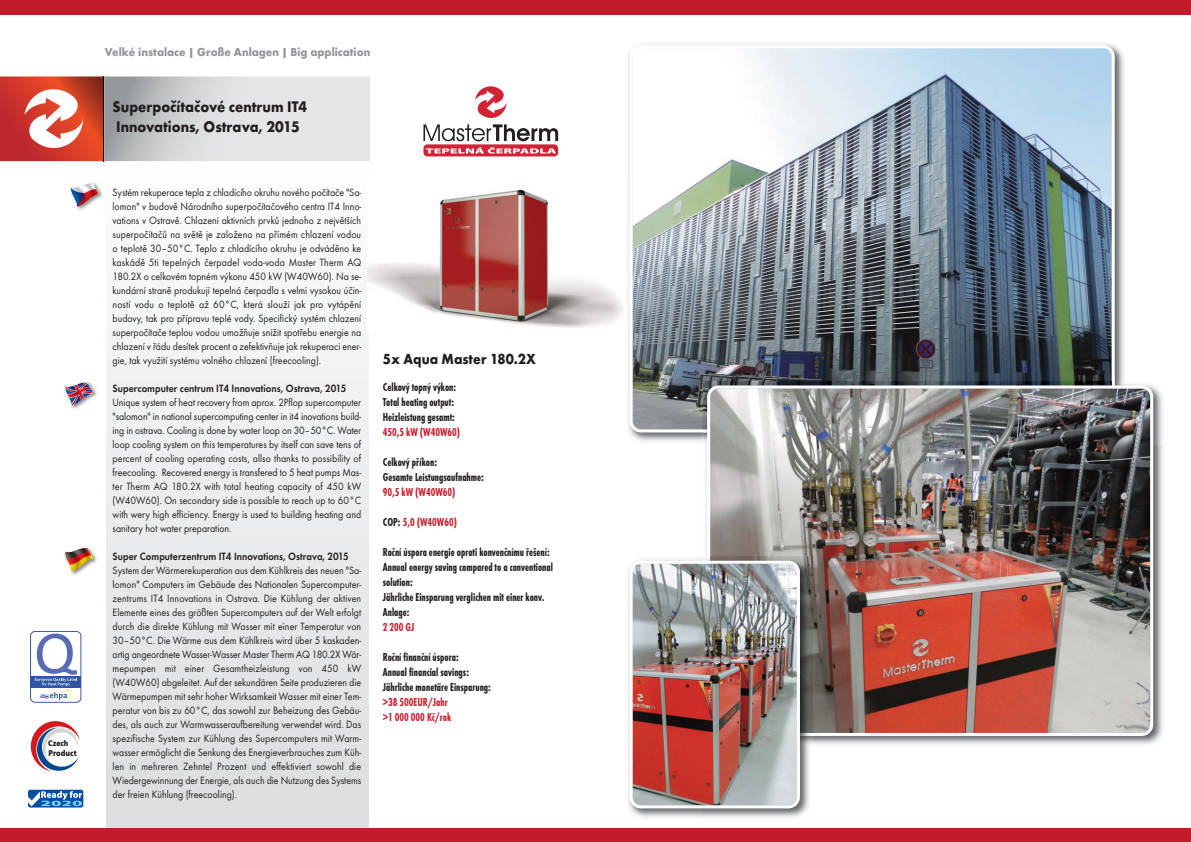
<style>
.page{position:relative;width:1191px;height:842px;background:#fff}
.page>*{position:absolute;margin:0;border:0;box-sizing:border-box;transform-origin:0 0}
.t1{font:700 16px/20px "Futura TCE";color:#231f20;scale:.9 1}
.t2{font:700 15.1px "Futura TCE";color:#231f20;scale:.9 1}
.t3{font:700 condensed 12px/15px "Futura TCE";color:#231f20;scale:.9 1}
.t4{font:700 condensed 12px/15px "Futura TCE";color:#c91f2e;scale:.9 1}
.t5{font:700 12px "Futura TCE";color:#939598;scale:.95 1}
.t6{font:11px/14px "Futura TCE";color:#231f20;text-align:justify;scale:.9 1}
.t7{font:600 11px "Futura TCE";color:#231f20;scale:.9 1}
.t8{font:900 8.7px "Myriad Pro";color:#231f20;scale:.89 1}
.t9{font:900 8.5px "Myriad Pro";color:#231f20;scale:.89 1}
.s1{color:#231f20}
</style>
<div class="page">
<div style="left:0;top:0;width:1191px;height:14px;background:#c31b2b"></div>
<div style="left:0;top:828px;width:1191px;height:14px;background:#c31b2b"></div>
<svg style="left:104px;top:76px;width:266px;height:85px;background:#d4d5d7"></svg>
<svg style="left:0;top:76px;width:103px;height:85px;background:#c73829"></svg>
<hr style="left:103px;top:76px;width:1px;height:85px;background:#000">
<svg style="left:24px;top:86px;width:59px;height:65px"></svg>
<div style="left:423px;top:144px;width:135px;height:12px;background:#d22235;border-radius:4px"></div>
<svg style="left:423px;top:86px;width:135px;height:55px"></svg>
<svg style="left:426px;top:147px;width:130px;height:7px"></svg>
<img style="left:367px;top:189px;width:256px;height:139px">
<svg style="left:31px;top:721px;width:49px;height:50px"></svg>
<div style="left:28px;top:790px;width:55px;height:17px;background:#034ea2;border-radius:2px"></div>
<svg style="left:28px;top:791px;width:54px;height:15px"></svg>
<svg style="left:30px;top:631px;width:52px;height:72px"></svg>
<img style="left:628px;top:44px;width:496px;height:398px">
<img style="left:628px;top:182px;width:1px;height:149px">
<img style="left:629px;top:45px;width:485px;height:387px">
<img style="left:703px;top:381px;width:460px;height:364px">
<img style="left:703px;top:381px;width:408px;height:48px">
<img style="left:707px;top:385px;width:446px;height:351px">
<img style="left:628px;top:556px;width:185px;height:262px">
<img style="left:710px;top:556px;width:103px;height:177px">
<img style="left:629px;top:561px;width:171px;height:247px">
<img style="left:64px;top:552px;width:33px;height:23px">
<svg style="left:65px;top:548px;width:28px;height:23px"></svg>
<img style="left:64px;top:382px;width:33px;height:27px">
<svg style="left:65px;top:383px;width:28px;height:23px"></svg>
<img style="left:70px;top:183px;width:33px;height:27px">
<svg style="left:71px;top:184px;width:27px;height:23px"></svg>
<p class="t9" style="left:48px;top:738px;width:24px">Czech</p>
<p class="t8" style="left:49px;top:747px;width:33px">Product</p>
<p class="t5" style="left:105px;top:47px;width:281px">Velké instalace | Große Anlagen | Big application</p>
<h1 class="t1" style="left:113px;top:98px;width:218px">Superpočítačové centrum IT4<br>Innovations, Ostrava, 2015</h1>
<p class="t6" style="left:113px;top:186px;width:278px">Systém rekuperace tepla z chladícího okruhu nového počítače "Sa&shy;lomon" v budově Národního superpočítačového centra IT4 Inno&shy;vations v Ostravě. Chlazení aktivních prvků jednoho z největších superpočítačů na světě je založeno na přímém chlazení vodou o teplotě 30–50°C. Teplo z chladícího okruhu je odváděno ke kaskádě 5ti tepelných čerpadel voda-voda Master Therm AQ 180.2X o celkovém topném výkonu 450 kW (W40W60). Na se&shy;kundární straně produkují tepelná čerpadla s velmi vysokou účin&shy;ností vodu o teplotě až 60°C, která slouží jak pro vytápění budovy, tak pro přípravu teplé vody. Specifický systém chlazení superpočítače teplou vodou umožňuje snížit spotřebu energie na chlazení v řádu desítek procent a zefektivňuje jak rekuperaci ener&shy;gie, tak využití systému volného chlazení (freecooling).</p>
<p class="t7" style="left:113px;top:384px;width:261px">Supercomputer centrum IT4 Innovations, Ostrava, 2015</p>
<p class="t6" style="left:113px;top:396px;width:278px">Unique system of heat recovery from aprox. 2Pflop supercomputer "salomon" in national supercomputing center in it4 inovations build&shy;ing in ostrava. Cooling is done by water loop on 30–50°C. Water loop cooling system on this temperatures by itself can save tens of percent of cooling operating costs, allso thanks to possibility of freecooling. Recovered energy is transfered to 5 heat pumps Mas&shy;ter Therm AQ 180.2X with total heating capacity of 450 kW (W40W60). On secondary side is possible to reach up to 60°C with wery high efficiency. Energy is used to building heating and sanitary hot water preparation.</p>
<p class="t7" style="left:113px;top:552px;width:264px">Super Computerzentrum IT4 Innovations, Ostrava, 2015</p>
<p class="t6" style="left:113px;top:564px;width:278px">System der Wärmerekuperation aus dem Kühlkreis des neuen "Sa&shy;lomon" Computers im Gebäude des Nationalen Supercomputer&shy;zentrums IT4 Innovations in Ostrava. Die Kühlung der aktiven Elemente eines des größten Supercomputers auf der Welt erfolgt durch die direkte Kühlung mit Wasser mit einer Temperatur von 30–50°C. Die Wärme aus dem Kühlkreis wird über 5 kaskaden&shy;artig angeordnete Wasser-Wasser Master Therm AQ 180.2X Wär&shy;mepumpen mit einer Gesamtheizleistung von 450 kW (W40W60) abgeleitet. Auf der sekundären Seite produzieren die Wärmepumpen mit sehr hoher Wirksamkeit Wasser mit einer Tem&shy;peratur von bis zu 60°C, das sowohl zur Beheizung des Gebäu&shy;des, als auch zur Warmwasseraufbereitung verwendet wird. Das spezifische System zur Kühlung des Supercomputers mit Warm&shy;wasser ermöglicht die Senkung des Energieverbrauches zum Küh&shy;len in mehreren Zehntel Prozent und effektiviert sowohl die Wiedergewinnung der Energie, als auch die Nutzung des Systems der freien Kühlung (freecooling).</p>
<h2 class="t2" style="left:383px;top:353px;width:171px">5x Aqua Master 180.2X</h2>
<p class="t3" style="left:383px;top:380px;width:83px">Celkový topný výkon:<br>Total heating output:<br>Heizleistung gesamt:</p>
<p class="t4" style="left:383px;top:425px;width:88px">450,5 kW (W40W60)</p>
<p class="t3" style="left:383px;top:455px;width:114px">Celkový příkon:<br>Gesamte Leistungsaufnahme:</p>
<p class="t4" style="left:383px;top:485px;width:82px">90,5 kW (W40W60)</p>
<p class="t4" style="left:383px;top:515px;width:84px"><span class="s1">COP:</span> 5,0 (W40W60)</p>
<p class="t3" style="left:383px;top:545px;width:191px">Roční úspora energie oproti konvenčnímu řešení:<br>Annual energy saving compared to a conventional solution:<br>Jährliche Einsparung verglichen mit einer konv.<br>Anlage:</p>
<p class="t4" style="left:383px;top:620px;width:37px">2 200 GJ</p>
<p class="t3" style="left:383px;top:650px;width:122px">Roční finanční úspora:<br>Annual financial savings:<br>Jährliche monetäre Einsparung:</p>
<p class="t4" style="left:383px;top:695px;width:78px">&gt;38 500EUR/Jahr &gt;1 000 000 Kč/rok</p>
</div>
